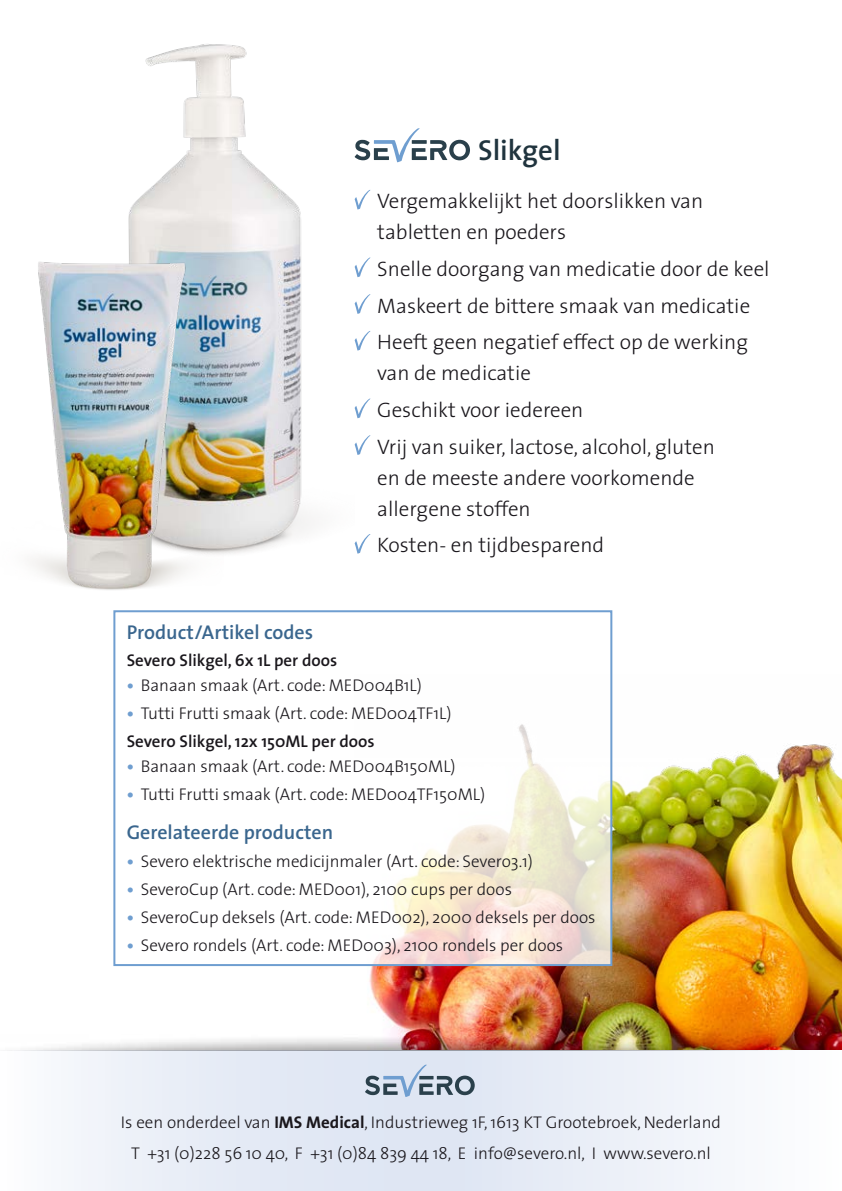
<style>
.page{position:relative;width:842px;height:1191px;background:#fff}
.page>*{position:absolute;margin:0;border:0;box-sizing:border-box;transform-origin:0 0}
.TK{font:600 29px "The Sans";color:#20343e}
.Body_opsomming{font:300 21px/31px "The Sans";color:#1a171c}
.TK-2{font:600 20px "The Sans";color:#3a668e}
.Body_opsomming-2{font:300 17px "The Sans";color:#1a171c}
.Body{font:300 17px "The Sans";color:#1a171c}
.Body-2{font:600 17px "The Sans";color:#1a171c}
.s1{font-weight:700;color:#6f9ed0}
.s2{font-weight:700}
</style>
<div class="page">
<img style="left:355px;top:675px;width:487px;height:375px">
<svg style="left:7px;top:1050px;width:775px;height:141px"></svg>
<img style="left:35px;top:1034px;width:782px;height:16px">
<img style="left:128px;top:44px;width:227px;height:510px">
<img style="left:31px;top:246px;width:193px;height:344px">
<svg style="left:365px;top:1064px;width:110px;height:33px;background:#b0bccb"></svg>
<svg style="left:355px;top:128px;width:115px;height:34px"></svg>
<svg style="left:355px;top:190px;width:16px;height:19px"></svg>
<svg style="left:355px;top:257px;width:16px;height:20px"></svg>
<svg style="left:355px;top:294px;width:16px;height:20px"></svg>
<svg style="left:355px;top:331px;width:16px;height:19px"></svg>
<svg style="left:355px;top:398px;width:16px;height:20px"></svg>
<svg style="left:355px;top:435px;width:16px;height:20px"></svg>
<svg style="left:355px;top:534px;width:16px;height:19px"></svg>
<svg style="left:355px;top:675px;width:254px;height:288px"></svg>
<div style="left:113px;top:610px;width:499px;height:356px;border:2px solid #6f9ed0"></div>
<p class="TK" style="left:478px;top:126px;width:84px">Slikgel</p>
<p class="Body_opsomming" style="left:377px;top:185px;width:327px">Vergemakkelijkt het doorslikken van tabletten en poeders</p>
<p class="Body_opsomming" style="left:377px;top:252px;width:394px">Snelle doorgang van medicatie door de keel</p>
<p class="Body_opsomming" style="left:377px;top:289px;width:374px">Maskeert de bittere smaak van medicatie</p>
<p class="Body_opsomming" style="left:377px;top:326px;width:372px">Heeft geen negatief effect op de werking van de medicatie</p>
<p class="Body_opsomming" style="left:377px;top:393px;width:208px">Geschikt voor iedereen</p>
<p class="Body_opsomming" style="left:377px;top:430px;width:339px">Vrij van suiker, lactose, alcohol, gluten en de meeste andere voorkomende allergene stoffen</p>
<p class="Body_opsomming" style="left:377px;top:529px;width:228px">Kosten- en tijdbesparend</p>
<p class="TK-2" style="left:127px;top:615px;width:188px">Product/Artikel codes</p>
<p class="Body-2" style="left:127px;top:646px;width:212px">Severo Slikgel, 6x 1L per doos</p>
<p class="Body_opsomming-2" style="left:127px;top:671px;width:297px"><span class="s1">•</span> Banaan smaak (Art. code: MED004B1L)</p>
<p class="Body_opsomming-2" style="left:127px;top:699px;width:326px"><span class="s1">•</span> Tutti Frutti smaak (Art. code: MED004TF1L)</p>
<p class="Body-2" style="left:127px;top:727px;width:249px">Severo Slikgel, 12x 150ML per doos</p>
<p class="Body_opsomming-2" style="left:127px;top:752px;width:330px"><span class="s1">•</span> Banaan smaak (Art. code: MED004B150ML)</p>
<p class="Body_opsomming-2" style="left:127px;top:780px;width:360px"><span class="s1">•</span> Tutti Frutti smaak (Art. code: MED004TF150ML)</p>
<p class="TK-2" style="left:127px;top:815px;width:208px">Gerelateerde producten</p>
<p class="Body_opsomming-2" style="left:127px;top:847px;width:408px"><span class="s1">•</span> Severo elektrische medicijnmaler (Art. code: Severo3.1)</p>
<p class="Body_opsomming-2" style="left:127px;top:875px;width:387px"><span class="s1">•</span> SeveroCup (Art. code: MED001), 2100 cups per doos</p>
<p class="Body_opsomming-2" style="left:127px;top:903px;width:470px"><span class="s1">•</span> SeveroCup deksels (Art. code: MED002), 2000 deksels per doos</p>
<p class="Body_opsomming-2" style="left:127px;top:930px;width:438px"><span class="s1">•</span> Severo rondels (Art. code: MED003), 2100 rondels per doos</p>
<p class="Body" style="left:121px;top:1108px;width:601px">Is een onderdeel van <span class="s2">IMS Medical</span>, Industrieweg 1F, 1613 KT Grootebroek, Nederland</p>
<p class="Body" style="left:131px;top:1139px;width:581px">T +31 (0)228 56 10 40, F +31 (0)84 839 44 18, E info@severo.nl, I www.severo.nl</p>
</div>
